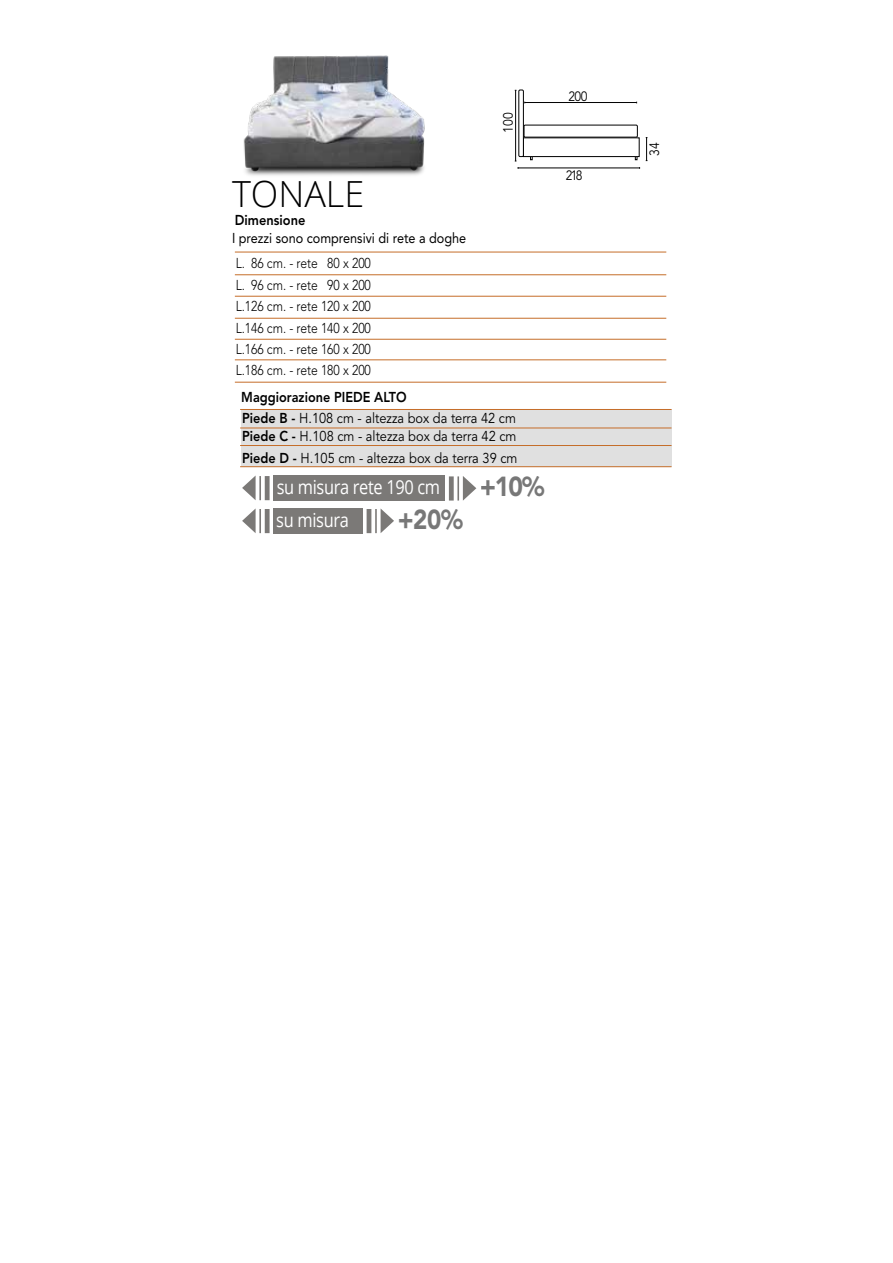
<style>
.page{position:relative;width:893px;height:1263px;background:#fff}
.page>*{position:absolute;margin:0;border:0;box-sizing:border-box;transform-origin:0 0}
.t1{font:300 36px "Open Sans";color:#000}
.t2{font:900 27.3px "Avenir";color:#636363;scale:.9 1}
.t3{font:900 27.3px "Avenir";color:#636363;scale:.88 1}
.t4{font:19.35px "Open Sans";letter-spacing:-.02em;color:#fff;scale:.85 1}
.t5{font:300 14.25px/21.3px "Avenir";color:#000;text-align:justify;scale:.85 1}
.t6{font:14.25px/18px "Avenir";color:#000;scale:.9 1}
.t7{font:14.25px "Avenir LT Std";color:#000;scale:.89 1}
.t8{font:800 14.25px "Avenir LT Std";color:#000;scale:.89 1}
.t9{font:800 14.25px "Avenir";color:#000;scale:.9 1}
.t10{font:13.5px "Avenir";letter-spacing:-.04em;color:#000;scale:.9 1}
.s1{font-family:"Avenir LT Std";font-weight:800}
</style>
<div class="page">
<img style="left:243px;top:55px;width:182px;height:121px">
<div style="left:523px;top:138px;width:116px;height:19px;border:1px solid #000"></div>
<div style="left:524px;top:125px;width:114px;height:12px;border:1px solid #000"></div>
<hr style="left:518px;top:168px;width:122px;height:1px;background:#000">
<hr style="left:525px;top:102px;width:112px;height:1px;background:#000">
<div style="left:518px;top:90px;width:6px;height:67px;border:1px solid #000"></div>
<hr style="left:515px;top:90px;width:1px;height:71px;background:#000">
<svg style="left:646px;top:137px;width:1px;height:24px"></svg>
<div style="left:241px;top:409px;width:430px;height:57px;background:#e0e0e0"></div>
<hr style="left:240px;top:428px;width:431px;height:1px;background:#c56d29">
<hr style="left:240px;top:409px;width:431px;height:1px;background:#c56d29">
<hr style="left:240px;top:445px;width:431px;height:1px;background:#c56d29">
<hr style="left:240px;top:466px;width:431px;height:1px;background:#c56d29">
<div style="left:273px;top:476px;width:171px;height:25px;background:#7b7977"></div>
<svg style="left:463px;top:476px;width:13px;height:25px"></svg>
<div style="left:449px;top:476px;width:5px;height:25px;background:#7b7977"></div>
<hr style="left:457px;top:476px;width:2px;height:25px;background:#4b4845">
<svg style="left:242px;top:475px;width:14px;height:25px"></svg>
<div style="left:265px;top:476px;width:5px;height:24px;background:#7b7977"></div>
<hr style="left:259px;top:476px;width:2px;height:24px;background:#4b4845">
<div style="left:273px;top:509px;width:90px;height:25px;background:#7b7977"></div>
<svg style="left:381px;top:509px;width:13px;height:24px"></svg>
<hr style="left:367px;top:509px;width:4px;height:24px;background:#7b7977">
<hr style="left:375px;top:509px;width:2px;height:24px;background:#4b4845">
<svg style="left:242px;top:508px;width:14px;height:25px"></svg>
<div style="left:265px;top:509px;width:5px;height:24px;background:#7b7977"></div>
<hr style="left:259px;top:509px;width:2px;height:24px;background:#4b4845">
<hr style="left:235px;top:252px;width:431px;height:1px;background:#c56d29">
<hr style="left:235px;top:274px;width:431px;height:1px;background:#c56d29">
<hr style="left:235px;top:296px;width:431px;height:1px;background:#c56d29">
<hr style="left:235px;top:318px;width:431px;height:1px;background:#c56d29">
<hr style="left:235px;top:339px;width:431px;height:1px;background:#c56d29">
<hr style="left:235px;top:360px;width:431px;height:1px;background:#c56d29">
<hr style="left:235px;top:382px;width:431px;height:1px;background:#c56d29">
<h1 class="t1" style="left:232px;top:169px;width:134px">TONALE</h1>
<p class="t9" style="left:235px;top:212px;width:80px">Dimensione</p>
<p class="t7" style="left:232px;top:230px;width:265px">I prezzi sono comprensivi di rete a doghe</p>
<p class="t5" style="left:236px;top:253px;width:161px">L. 86 cm. - rete 80 x 200<br>L. 96 cm. - rete 90 x 200<br>L.126 cm. - rete 120 x 200<br>L.146 cm. - rete 140 x 200<br>L.166 cm. - rete 160 x 200<br>L.186 cm. - rete 180 x 200</p>
<p class="t8" style="left:241px;top:388px;width:187px">Maggiorazione PIEDE ALTO</p>
<p class="t10" style="left:500px;top:133px;width:24px;rotate:-90deg">100</p>
<p class="t6" style="left:242px;top:410px;width:306px"><span class="s1">Piede B -</span> H.108 cm - altezza box da terra 42 cm<br><span class="s1">Piede C -</span> H.108 cm - altezza box da terra 42 cm</p>
<p class="t6" style="left:242px;top:449px;width:307px"><span class="s1">Piede D -</span> H.105 cm - altezza box da terra 39 cm</p>
<h3 class="t4" style="left:277px;top:474px;width:194px">su misura rete 190 cm</h3>
<h2 class="t2" style="left:480px;top:470px;width:74px">+10%</h2>
<h3 class="t4" style="left:276px;top:507px;width:87px">su misura</h3>
<h2 class="t3" style="left:397px;top:503px;width:76px">+20%</h2>
<p class="t10" style="left:568px;top:88px;width:23px">200</p>
<p class="t10" style="left:566px;top:167px;width:20px">218</p>
<p class="t10" style="left:647px;top:156px;width:17px;rotate:-90deg">34</p>
</div>
